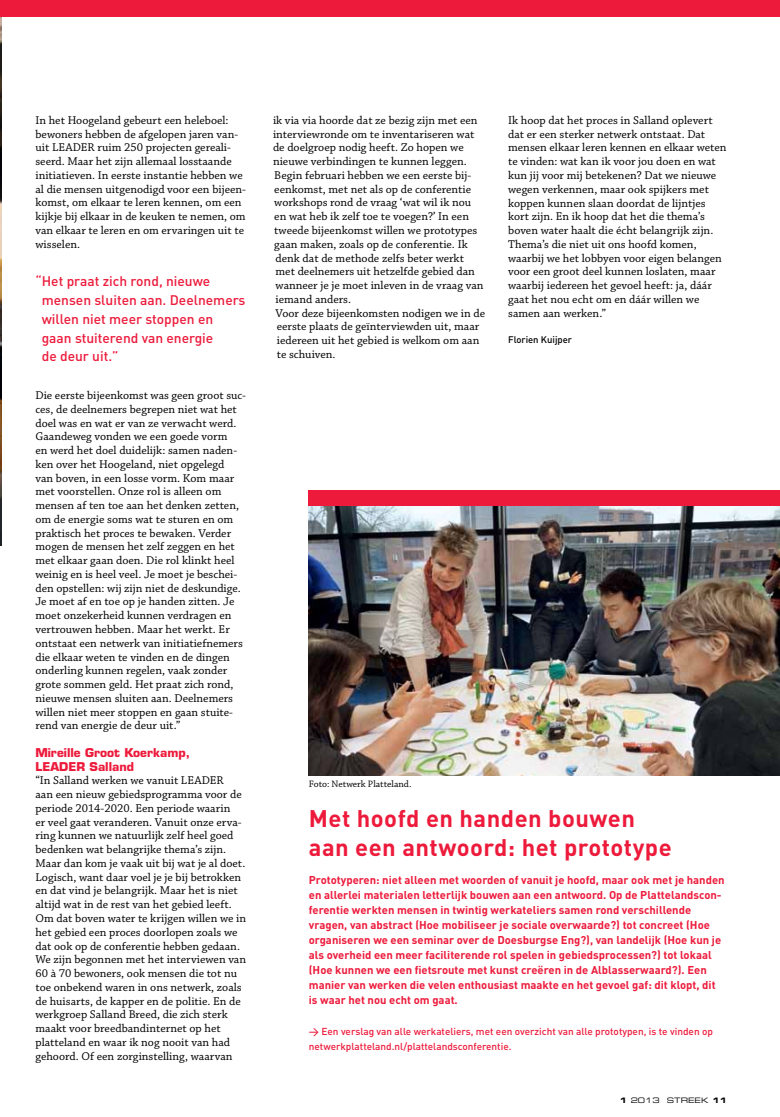
<style>
.page{position:relative;width:780px;height:1117px;background:#fff}
.page>*{position:absolute;margin:0;border:0;box-sizing:border-box;transform-origin:0 0}
.t1{font:700 23.75px/28.8px "DIN";letter-spacing:.02em;color:#ed1a3b}
.t2{font:500 13.75px/18.8px "DIN";color:#ed1a3b}
.t3{font:11.88px/13.8px "Chaparral MM 390 9";letter-spacing:.005em;color:#000}
.t4{font:700 11.88px/13.8px "Eurostile";color:#ed1a3b}
.t5{font:700 11.25px/15px "DIN";color:#ed1a3b}
.t6{font:500 10px/15px "DIN";color:#ed1a3b}
.t7{font:9.75px "Chaparral Pro";color:#000}
.t8{font:9.5px "DIN Medium Alternate";color:#000}
.t9{font:7.5px "Eurostile Extended Two";color:#000}
.s1{font-family:"DIN Medium Alternate";font-weight:400}
.s2{font-family:"Eurostile Bold Extended Two"}
</style>
<div class="page">
<img style="left:0;top:17px;width:1px;height:528px">
<div style="left:0;top:0;width:780px;height:17px;background:#ed1a3b"></div>
<img style="left:309px;top:506px;width:471px;height:269px">
<div style="left:309px;top:490px;width:471px;height:16px;background:#ed1a3b"></div>
<p class="t3" style="left:35px;top:113px;width:212px">In het Hoogeland gebeurt een heleboel: bewoners hebben de afgelopen jaren van&shy;uit LEADER ruim 250 projecten gereali&shy;seerd. Maar het zijn allemaal losstaande initiatieven. In eerste instantie hebben we al die mensen uitgenodigd voor een bijeen&shy;komst, om elkaar te leren kennen, om een kijkje bij elkaar in de keuken te nemen, om van elkaar te leren en om ervaringen uit te wisselen.</p>
<p class="t2" style="left:42px;top:271px;width:205px;text-indent:-6px">“Het praat zich rond, nieuwe mensen sluiten aan. Deelnemers willen niet meer stoppen en gaan stuiterend van energie<br>de deur uit.”</p>
<p class="t3" style="left:35px;top:388px;width:212px">Die eerste bijeenkomst was geen groot suc&shy;ces, de deelnemers begrepen niet wat het doel was en wat er van ze verwacht werd.<br>Gaandeweg vonden we een goede vorm<br>en werd het doel duidelijk: samen naden&shy;ken over het Hoogeland, niet opgelegd<br>van boven, in een losse vorm. Kom maar met voorstellen. Onze rol is alleen om mensen af ten toe aan het denken zetten, om de energie soms wat te sturen en om praktisch het proces te bewaken. Verder mogen de mensen het zelf zeggen en het met elkaar gaan doen. Die rol klinkt heel weinig en is heel veel. Je moet je beschei&shy;den opstellen: wij zijn niet de deskundige.<br>Je moet af en toe op je handen zitten. Je moet onzekerheid kunnen verdragen en vertrouwen hebben. Maar het werkt. Er ontstaat een netwerk van initiatiefnemers die elkaar weten te vinden en de dingen onderling kunnen regelen, vaak zonder grote sommen geld. Het praat zich rond, nieuwe mensen sluiten aan. Deelnemers willen niet meer stoppen en gaan stuite&shy;rend van energie de deur uit.”</p>
<p class="t4" style="left:35px;top:745px;width:156px">Mireille Groot Koerkamp,<br>LEADER Salland</p>
<p class="t3" style="left:35px;top:773px;width:212px">“In Salland werken we vanuit LEADER<br>aan een nieuw gebiedsprogramma voor de periode 2014-2020. Een periode waarin<br>er veel gaat veranderen. Vanuit onze erva&shy;ring kunnen we natuurlijk zelf heel goed bedenken wat belangrijke thema’s zijn.<br>Maar dan kom je vaak uit bij wat je al doet.<br>Logisch, want daar voel je je bij betrokken en dat vind je belangrijk. Maar het is niet altijd wat in de rest van het gebied leeft.<br>Om dat boven water te krijgen willen we in het gebied een proces doorlopen zoals we dat ook op de conferentie hebben gedaan.<br>We zijn begonnen met het interviewen van 60 à 70 bewoners, ook mensen die tot nu toe onbekend waren in ons netwerk, zoals de huisarts, de kapper en de politie. En de werkgroep Salland Breed, die zich sterk maakt voor breedbandinternet op het platteland en waar ik nog nooit van had gehoord. Of een zorginstelling, waarvan</p>
<p class="t3" style="left:273px;top:113px;width:206px">ik via via hoorde dat ze bezig zijn met een</p>
<p class="t3" style="left:273px;top:127px;width:203px">interviewronde om te inventariseren wat</p>
<p class="t3" style="left:273px;top:141px;width:192px">de doelgroep nodig heeft. Zo hopen we</p>
<p class="t3" style="left:273px;top:154px;width:195px">nieuwe verbindingen te kunnen leggen.</p>
<p class="t3" style="left:274px;top:168px;width:198px">Begin februari hebben we een eerste bij-</p>
<p class="t3" style="left:274px;top:182px;width:198px">eenkomst, met net als op de conferentie</p>
<p class="t3" style="left:274px;top:196px;width:198px">workshops rond de vraag ‘wat wil ik nou</p>
<p class="t3" style="left:274px;top:209px;width:196px">en wat heb ik zelf toe te voegen?’ In een</p>
<p class="t3" style="left:274px;top:223px;width:204px">tweede bijeenkomst willen we prototypes</p>
<p class="t3" style="left:274px;top:237px;width:195px">gaan maken, zoals op de conferentie. Ik</p>
<p class="t3" style="left:275px;top:251px;width:190px">denk dat de methode zelfs beter werkt</p>
<p class="t3" style="left:275px;top:264px;width:201px">met deelnemers uit hetzelfde gebied dan</p>
<p class="t3" style="left:275px;top:278px;width:209px">wanneer je je moet inleven in de vraag van</p>
<p class="t3" style="left:275px;top:292px;width:77px">iemand anders.</p>
<p class="t3" style="left:275px;top:306px;width:211px">Voor deze bijeenkomsten nodigen we in de</p>
<p class="t3" style="left:277px;top:319px;width:204px">eerste plaats de geïnterviewden uit, maar</p>
<p class="t3" style="left:277px;top:333px;width:204px">iedereen uit het gebied is welkom om aan</p>
<p class="t3" style="left:277px;top:347px;width:60px">te schuiven.</p>
<p class="t3" style="left:508px;top:113px;width:220px">Ik hoop dat het proces in Salland oplevert dat er een sterker netwerk ontstaat. Dat mensen elkaar leren kennen en elkaar weten te vinden: wat kan ik voor jou doen en wat kun jij voor mij betekenen? Dat we nieuwe wegen verkennen, maar ook spijkers met koppen kunnen slaan doordat de lijntjes kort zijn. En ik hoop dat het die thema’s boven water haalt die écht belangrijk zijn.<br>Thema’s die niet uit ons hoofd komen, waarbij we het lobbyen voor eigen belangen voor een groot deel kunnen loslaten, maar waarbij iedereen het gevoel heeft: ja, dáár gaat het nou echt om en dáár willen we samen aan werken.”</p>
<p class="t8" style="left:508px;top:333px;width:65px">Florien Kuijper</p>
<p class="t7" style="left:309px;top:778px;width:104px">Foto: Netwerk Platteland.</p>
<h1 class="t1" style="left:309px;top:802px;width:364px">Met hoofd en handen bouwen aan een antwoord: het prototype</h1>
<p class="t5" style="left:309px;top:872px;width:417px">Prototyperen: niet alleen met woorden of vanuit je hoofd, maar ook met je handen en allerlei materialen letterlijk bouwen aan een antwoord. Op de Plattelandscon&shy;ferentie werkten mensen in twintig werkateliers samen rond verschillende vragen, van abstract (Hoe mobiliseer je sociale overwaarde?) tot concreet (Hoe organiseren we een seminar over de Doesburgse Eng?), van landelijk (Hoe kun je als overheid een meer faciliterende rol spelen in gebiedsprocessen?) tot lokaal (Hoe kunnen we een fietsroute met kunst creëren in de Alblasserwaard?). Een manier van werken die velen enthousiast maakte en het gevoel gaf: dit klopt, dit is waar het nou echt om gaat.</p>
<p class="t6" style="left:309px;top:1022px;width:405px"><span class="s1">&gt;</span> Een verslag van alle werkateliers, met een overzicht van alle prototypen, is te vinden op netwerkplatteland.nl/plattelandsconferentie.</p>
<p class="t9" style="left:619px;top:1094px;width:109px"><span class="s2">1</span> 2013 STREEK <span class="s2">11</span></p>
</div>
